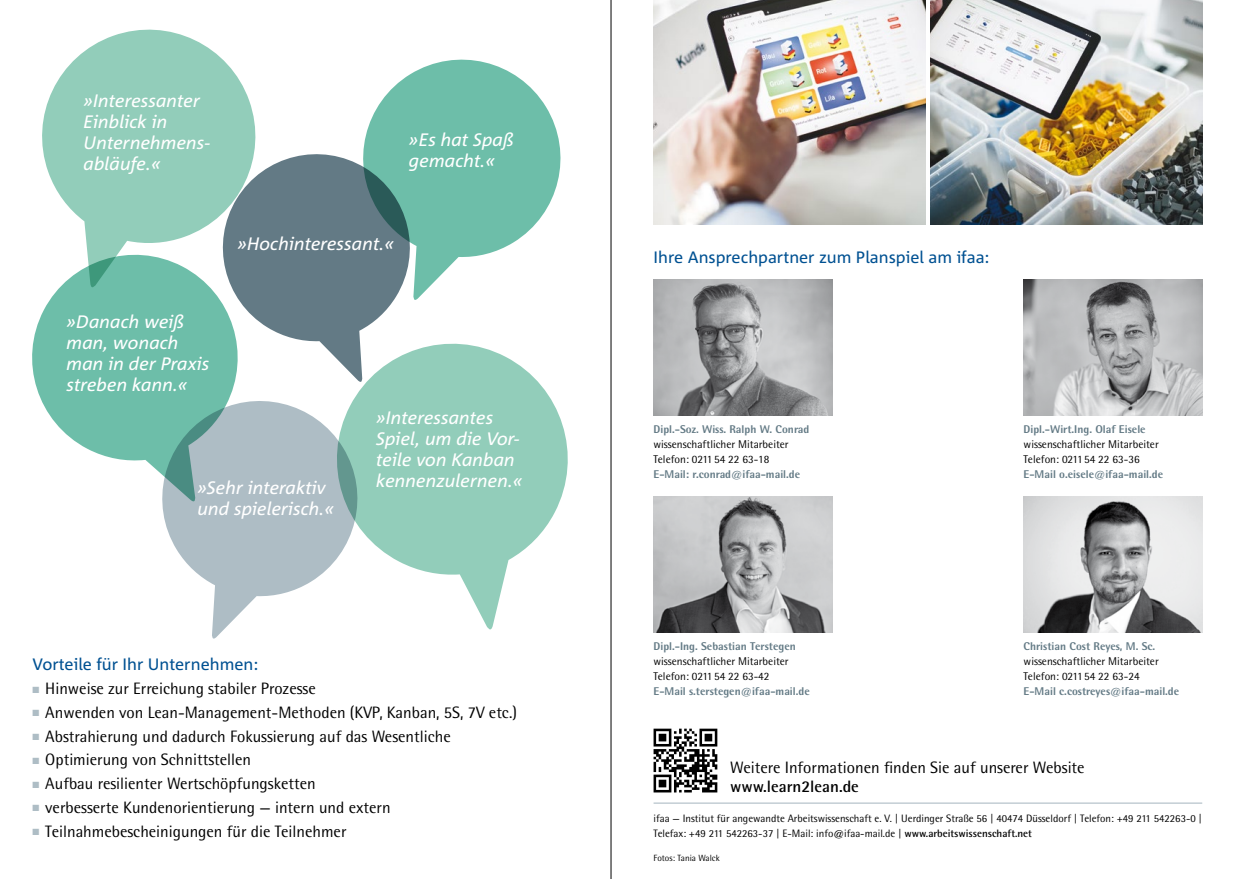
<style>
.page{position:relative;width:1235px;height:879px;background:#fff}
.page>*{position:absolute;margin:0;border:0;box-sizing:border-box;transform-origin:0 0}
.Zitat{font:italic 18px/21px "Agro Sans";color:#fff}
.Fließ{font:16.5px/19.5px "Rotis Semi Sans";color:#000}
.Ü_2{font:16.5px "Corpid C1";color:#005192}
.Experte_Fließ{font:11.25px "Rotis Semi Sans";color:#000}
.Experte_Fließ-2{font:800 11.25px "Rotis Semi Sans";color:#637a85}
.Experte{font:800 11.25px "Rotis Semi Sans";color:#637a85}
.Fließ-2{font:10.8px/15px "Rotis Semi Sans";color:#000}
.Fließ-3{font:9px "Rotis Semi Sans";color:#000}
.s1{color:#aebdc5}
.s2{font-weight:700}
</style>
<div class="page">
<hr style="left:610px;top:0;width:1px;height:878px;background:#000">
<svg style="left:653px;top:728px;width:64px;height:64px"></svg>
<svg style="left:42px;top:29px;width:214px;height:211px;fill:#92cdba"></svg>
<svg style="left:32px;top:240px;width:202px;height:222px;fill:#6dbea9"></svg>
<svg style="left:364px;top:59px;width:197px;height:234px;fill:#6dbea9"></svg>
<svg style="left:210px;top:141px;width:213px;height:244px;fill:#637a85"></svg>
<svg style="left:320px;top:327px;width:248px;height:303px;fill:#92cdba"></svg>
<svg style="left:148px;top:387px;width:223px;height:252px;fill:#aebdc5"></svg>
<hr style="left:653px;top:802px;width:549px;height:1px;background:#aebdc5">
<img style="left:653px;top:280px;width:179px;height:136px">
<img style="left:1023px;top:280px;width:179px;height:136px">
<img style="left:653px;top:496px;width:179px;height:136px">
<img style="left:1023px;top:496px;width:179px;height:136px">
<img style="left:653px;top:0;width:272px;height:224px">
<img style="left:930px;top:0;width:272px;height:224px">
<p class="Zitat" style="left:84px;top:90px;width:128px">»Interessanter<br>Einblick in<br>Unternehmens&shy;abläufe.«</p>
<p class="Zitat" style="left:67px;top:311px;width:144px">»Danach weiß man, wonach man in der Praxis streben kann.«</p>
<p class="Zitat" style="left:409px;top:129px;width:106px">»Es hat Spaß gemacht.«</p>
<p class="Zitat" style="left:237px;top:233px;width:158px">»Hochinteressant.«</p>
<p class="Zitat" style="left:197px;top:477px;width:138px">»Sehr interaktiv und spielerisch.«</p>
<p class="Zitat" style="left:376px;top:407px;width:148px">»Interessantes<br>Spiel, um die Vor&shy;teile von Kanban kennenzulernen.«</p>
<p class="Ü_2" style="left:33px;top:654px;width:227px">Vorteile für Ihr Unternehmen:</p>
<p class="Fließ" style="left:33px;top:678px;width:285px"><span class="s1">■</span> Hinweise zur Erreichung stabiler Prozesse</p>
<p class="Fließ" style="left:33px;top:702px;width:486px"><span class="s1">■</span> Anwenden von Lean-Management-Methoden (KVP, Kanban, 5S, 7V etc.)</p>
<p class="Fließ" style="left:33px;top:726px;width:420px"><span class="s1">■</span> Abstrahierung und dadurch Fokussierung auf das Wesentliche</p>
<p class="Fließ" style="left:33px;top:749px;width:220px"><span class="s1">■</span> Optimierung von Schnittstellen</p>
<p class="Fließ" style="left:33px;top:773px;width:285px"><span class="s1">■</span> Aufbau resilienter Wertschöpfungsketten</p>
<p class="Fließ" style="left:33px;top:797px;width:360px"><span class="s1">■</span> verbesserte Kundenorientierung — intern und extern</p>
<p class="Fließ" style="left:33px;top:821px;width:315px"><span class="s1">■</span> Teilnahmebescheinigungen für die Teilnehmer</p>
<p class="Ü_2" style="left:653px;top:246px;width:337px">Ihre Ansprechpartner zum Planspiel am ifaa:</p>
<p class="Experte" style="left:653px;top:422px;width:157px">Dipl.-Soz. Wiss. Ralph W. Conrad</p>
<p class="Experte_Fließ" style="left:653px;top:438px;width:137px">wissenschaftlicher Mitarbeiter</p>
<p class="Experte_Fließ" style="left:653px;top:453px;width:117px">Telefon: 0211 54 22 63-18</p>
<p class="Experte_Fließ-2" style="left:653px;top:467px;width:148px">E-Mail: r.conrad@ifaa-mail.de</p>
<p class="Experte" style="left:1023px;top:422px;width:124px">Dipl.-Wirt.Ing. Olaf Eisele</p>
<p class="Experte_Fließ" style="left:1023px;top:438px;width:137px">wissenschaftlicher Mitarbeiter</p>
<p class="Experte_Fließ" style="left:1023px;top:453px;width:117px">Telefon: 0211 54 22 63-36</p>
<p class="Experte_Fließ-2" style="left:1023px;top:467px;width:141px">E-Mail o.eisele@ifaa-mail.de</p>
<p class="Experte" style="left:653px;top:639px;width:144px">Dipl.-Ing. Sebastian Terstegen</p>
<p class="Experte_Fließ" style="left:653px;top:654px;width:137px">wissenschaftlicher Mitarbeiter</p>
<p class="Experte_Fließ" style="left:653px;top:669px;width:117px">Telefon: 0211 54 22 63-42</p>
<p class="Experte_Fließ-2" style="left:653px;top:684px;width:158px">E-Mail s.terstegen@ifaa-mail.de</p>
<p class="Experte" style="left:1023px;top:639px;width:133px">Christian Cost Reyes, M. Sc.</p>
<p class="Experte_Fließ" style="left:1023px;top:654px;width:137px">wissenschaftlicher Mitarbeiter</p>
<p class="Experte_Fließ" style="left:1023px;top:669px;width:117px">Telefon: 0211 54 22 63-24</p>
<p class="Experte_Fließ-2" style="left:1023px;top:684px;width:157px">E-Mail c.costreyes@ifaa-mail.de</p>
<p class="Fließ" style="left:730px;top:757px;width:356px">Weitere Informationen finden Sie auf unserer Website <span class="s2">www.learn2lean.de</span></p>
<p class="Fließ-2" style="left:653px;top:810px;width:550px">ifaa — Institut für angewandte Arbeitswissenschaft e. V. | Uerdinger Straße 56 | 40474 Düsseldorf | Telefon: +49 211 542263-0 |<br>Telefax: +49 211 542263-37 | E-Mail: info@ifaa-mail.de | <span class="s2">www.arbeitswissenschaft.net</span></p>
<p class="Fließ-3" style="left:653px;top:852px;width:68px">Fotos: Tania Walck</p>
</div>
